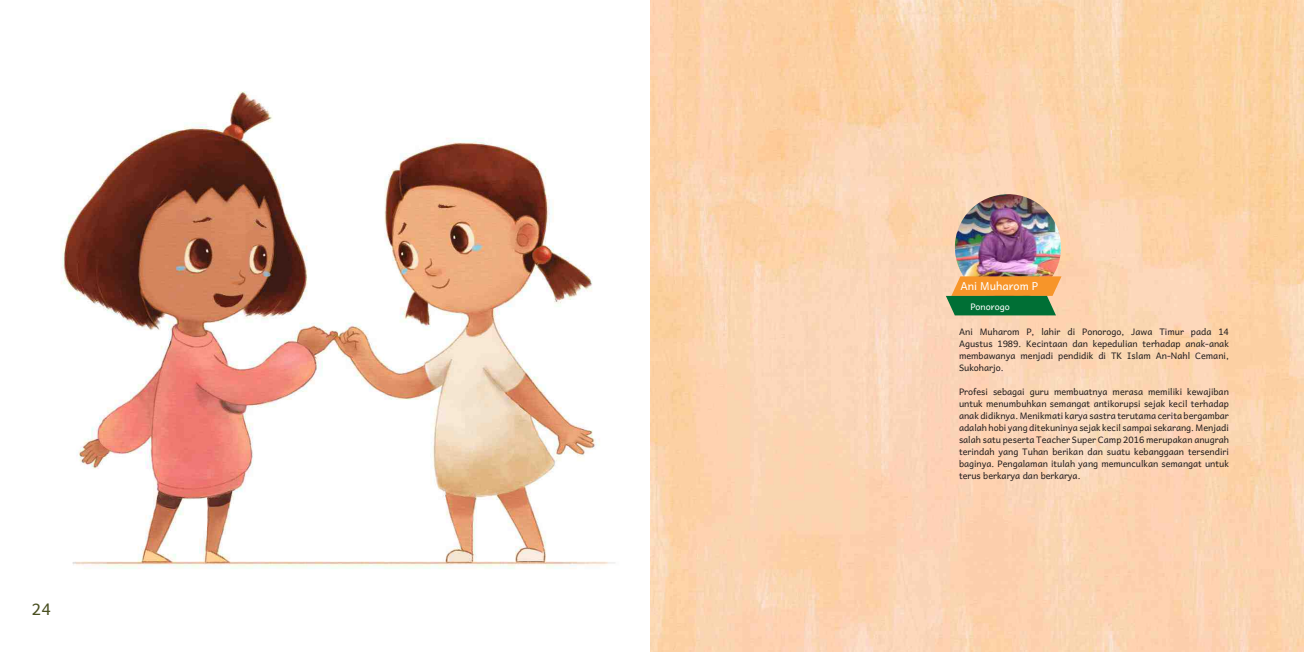
<style>
.page{position:relative;width:1304px;height:652px;background:#fff}
.page>*{position:absolute;margin:0;border:0;box-sizing:border-box;transform-origin:0 0}
.t1{font:16px "Andika New Basic";color:#494f20}
.t2{font:11px "Andika Basic";color:#fff}
.t3{font:9px/12px "Andika New Basic";color:#241f1f;text-align:justify}
.t4{font:9px "Andika Basic";color:#fff}
</style>
<div class="page">
<img style="left:61px;top:0;width:1243px;height:652px">
<img style="left:955px;top:194px;width:106px;height:106px;border-radius:53px">
<svg style="left:946px;top:276px;width:115px;height:39px;background:#8c8c3f"></svg>
<h1 class="t1" style="left:32px;top:595px;width:20px">24</h1>
<p class="t2" style="left:960px;top:276px;width:79px">Ani Muharom P</p>
<p class="t4" style="left:970px;top:298px;width:41px">Ponorogo</p>
<p class="t3" style="left:959px;top:324px;width:271px">Ani Muharom P, lahir di Ponorogo, Jawa Timur pada 14<br>Agustus 1989. Kecintaan dan kepedulian terhadap anak-anak membawanya menjadi pendidik di TK Islam An-Nahl Cemani, Sukoharjo.</p>
<p class="t3" style="left:959px;top:384px;width:271px">Profesi sebagai guru membuatnya merasa memiliki kewajiban untuk menumbuhkan semangat antikorupsi sejak kecil terhadap anak didiknya. Menikmati karya sastra terutama cerita bergambar adalah hobi yang ditekuninya sejak kecil sampai sekarang. Menjadi salah satu peserta Teacher Super Camp 2016 merupakan anugrah terindah yang Tuhan berikan dan suatu kebanggaan tersendiri baginya. Pengalaman itulah yang memunculkan semangat untuk terus berkarya dan berkarya.</p>
</div>
